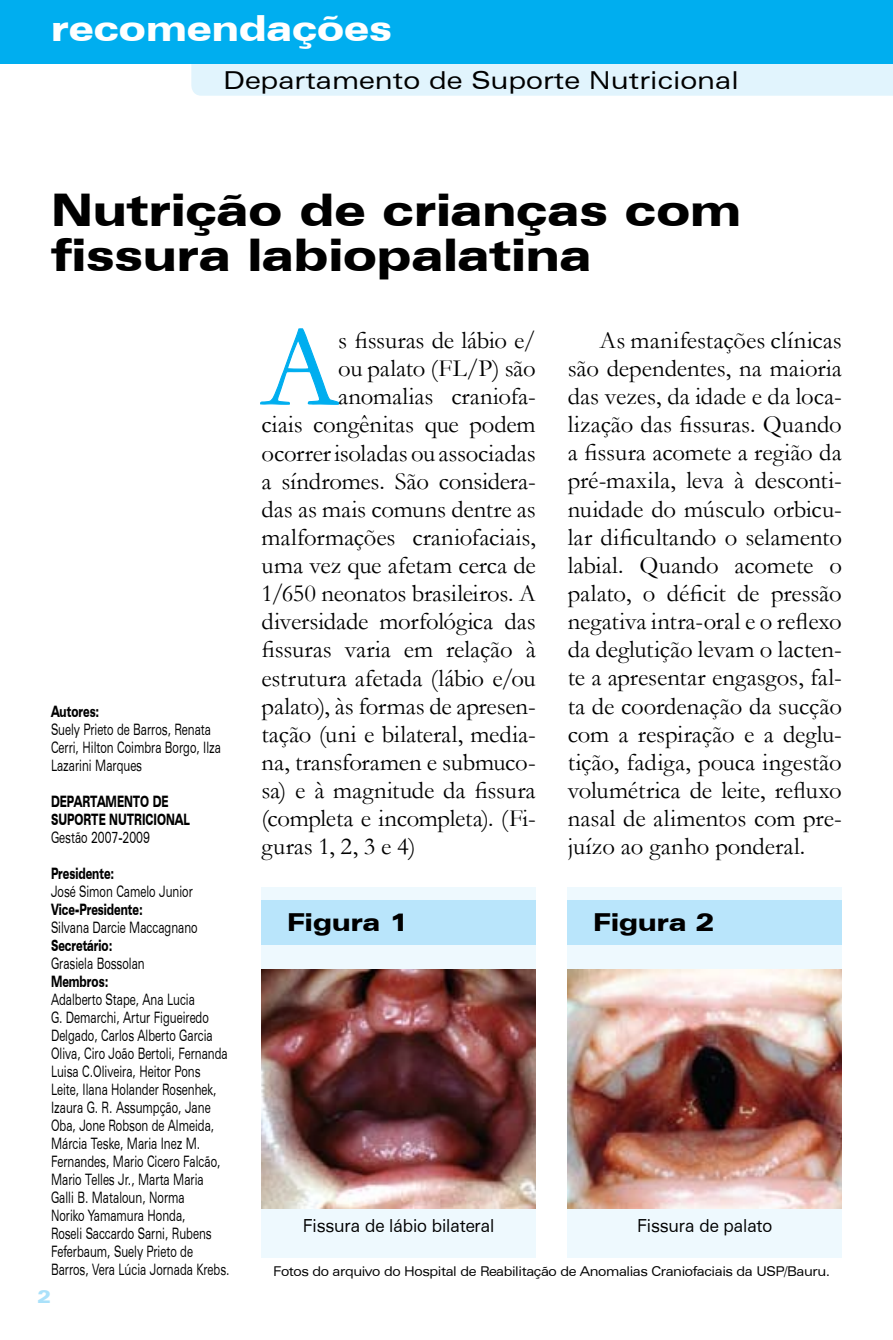
<style>
.page{position:relative;width:893px;height:1340px;background:#fff}
.page>*{position:absolute;margin:0;border:0;box-sizing:border-box;transform-origin:0 0}
.t1{font:114.98px "Garamond";color:#00aeef}
.t2{font:900 expanded 45px/45px "Zurich BT";color:#000}
.t3{font:900 expanded 36px "Zurich BT";color:#fff}
.t4{font:24.75px/28.1px "Garamond";letter-spacing:-.005em;color:#000;text-align:justify}
.t5{font:expanded 24.75px "Zurich BT";color:#000}
.t6{font:900 expanded 24.75px "Zurich BT";color:#000}
.t7{font:expanded 18px "Zurich BT";letter-spacing:-.01em;color:#000;scale:.8 1}
.t8{font:900 expanded 18px "Zurich BT";color:#aae1fa}
.t9{font:expanded 15.75px/18px "Zurich BT";color:#000;scale:.6 1}
.t10{font:900 expanded 15.75px/18px "Zurich BT";color:#000;scale:.6 1}
.t11{font:expanded 13.5px "Zurich BT";letter-spacing:-.035em;color:#000;scale:.9 1}
</style>
<div class="page">
<div style="left:261px;top:887px;width:275px;height:369px;background:#eef9fe"></div>
<div style="left:568px;top:887px;width:274px;height:369px;background:#eef9fe"></div>
<div style="left:191px;top:64px;width:702px;height:32px;background:#e1f4fd"></div>
<div style="left:0;top:0;width:893px;height:64px;background:#00aeef"></div>
<svg style="left:260px;top:328px;width:79px;height:77px"></svg>
<img style="left:261px;top:969px;width:275px;height:239px">
<img style="left:568px;top:969px;width:274px;height:239px">
<div style="left:261px;top:899px;width:275px;height:45px;background:#b9e5fb"></div>
<div style="left:568px;top:899px;width:274px;height:45px;background:#b9e5fb"></div>
<h3 class="t3" style="left:51px;top:7px;width:342px">recomendações</h3>
<p class="t5" style="left:223px;top:66px;width:517px">Departamento de Suporte Nutricional</p>
<h2 class="t2" style="left:51px;top:187px;width:692px">Nutrição de crianças com fissura labiopalatina</h2>
<p class="t10" style="left:51px;top:702px;width:82px">Autores:</p>
<p class="t9" style="left:51px;top:720px;width:285px">Suely Prieto de Barros, Renata<br>Cerri, Hilton Coimbra Borgo, Ilza<br>Lazarini Marques</p>
<p class="t10" style="left:51px;top:792px;width:233px">DEPARTAMENTO DE<br>SUPORTE NUTRICIONAL</p>
<p class="t9" style="left:51px;top:828px;width:166px">Gestão 2007-2009</p>
<p class="t10" style="left:51px;top:864px;width:107px">Presidente:</p>
<p class="t9" style="left:51px;top:882px;width:238px">José Simon Camelo Junior</p>
<p class="t10" style="left:51px;top:900px;width:154px">Vice-Presidente:</p>
<p class="t9" style="left:51px;top:918px;width:246px">Silvana Darcie Maccagnano</p>
<p class="t10" style="left:51px;top:936px;width:104px">Secretário:</p>
<p class="t9" style="left:51px;top:954px;width:158px">Grasiela Bossolan</p>
<p class="t10" style="left:51px;top:972px;width:97px">Membros:</p>
<p class="t9" style="left:51px;top:990px;width:299px">Adalberto Stape, Ana Lucia<br>G. Demarchi, Artur Figueiredo<br>Delgado, Carlos Alberto Garcia<br>Oliva, Ciro João Bertoli, Fernanda<br>Luisa C.Oliveira, Heitor Pons<br>Leite, Ilana Holander Rosenhek,<br>Izaura G. R. Assumpção, Jane<br>Oba, Jone Robson de Almeida,<br>Márcia Teske, Maria Inez M.<br>Fernandes, Mario Cicero Falcão,<br>Mario Telles Jr., Marta Maria<br>Galli B. Mataloun, Norma<br>Noriko Yamamura Honda,<br>Roseli Saccardo Sarni, Rubens<br>Feferbaum, Suely Prieto de<br>Barros, Vera Lúcia Jornada Krebs.</p>
<p class="t8" style="left:37px;top:1285px;width:15px">2</p>
<h1 class="t1" style="left:261px;top:291px;width:79px">A</h1>
<p class="t4" style="left:338px;top:325px;width:199px">s fissuras de lábio e/</p>
<p class="t4" style="left:338px;top:353px;width:199px">ou palato (FL/P) são</p>
<p class="t4" style="left:338px;top:382px;width:199px">anomalias craniofa-</p>
<p class="t4" style="left:262px;top:410px;width:276px">ciais congênitas que podem</p>
<p class="t4" style="left:262px;top:438px;width:276px">ocorrer isoladas ou associadas</p>
<p class="t4" style="left:262px;top:466px;width:276px">a síndromes. São considera-</p>
<p class="t4" style="left:262px;top:494px;width:276px">das as mais comuns dentre as</p>
<p class="t4" style="left:262px;top:522px;width:276px">malformações craniofaciais,</p>
<p class="t4" style="left:262px;top:550px;width:276px">uma vez que afetam cerca de</p>
<p class="t4" style="left:262px;top:578px;width:276px">1/650 neonatos brasileiros. A</p>
<p class="t4" style="left:262px;top:607px;width:276px">diversidade morfológica das</p>
<p class="t4" style="left:262px;top:635px;width:276px">fissuras varia em relação à</p>
<p class="t4" style="left:262px;top:663px;width:276px">estrutura afetada (lábio e/ou</p>
<p class="t4" style="left:262px;top:691px;width:276px">palato), às formas de apresen-</p>
<p class="t4" style="left:262px;top:719px;width:276px">tação (uni e bilateral, media-</p>
<p class="t4" style="left:262px;top:747px;width:276px">na, transforamen e submuco-</p>
<p class="t4" style="left:262px;top:775px;width:276px">sa) e à magnitude da fissura</p>
<p class="t4" style="left:262px;top:803px;width:276px">(completa e incompleta). (Fi-</p>
<p class="t4" style="left:262px;top:831px;width:156px">guras 1, 2, 3 e 4)</p>
<p class="t4" style="left:568px;top:325px;width:276px;text-indent:32px">As manifestações clínicas são dependentes, na maioria das vezes, da idade e da loca&shy;lização das fissuras. Quando a fissura acomete a região da pré-maxila, leva à desconti&shy;nuidade do músculo orbicu&shy;lar dificultando o selamento labial. Quando acomete o palato, o déficit de pressão negativa intra-oral e o reflexo da deglutição levam o lacten&shy;te a apresentar engasgos, fal&shy;ta de coordenação da sucção com a respiração e a deglu&shy;tição, fadiga, pouca ingestão volumétrica de leite, refluxo nasal de alimentos com pre&shy;juízo ao ganho ponderal.</p>
<p class="t6" style="left:287px;top:908px;width:123px">Figura 1</p>
<p class="t6" style="left:593px;top:908px;width:123px">Figura 2</p>
<p class="t7" style="left:303px;top:1214px;width:241px">Fissura de lábio bilateral</p>
<p class="t7" style="left:637px;top:1214px;width:170px">Fissura de palato</p>
<p class="t11" style="left:273px;top:1263px;width:620px">Fotos do arquivo do Hospital de Reabilitação de Anomalias Craniofaciais da USP/Bauru.</p>
</div>
